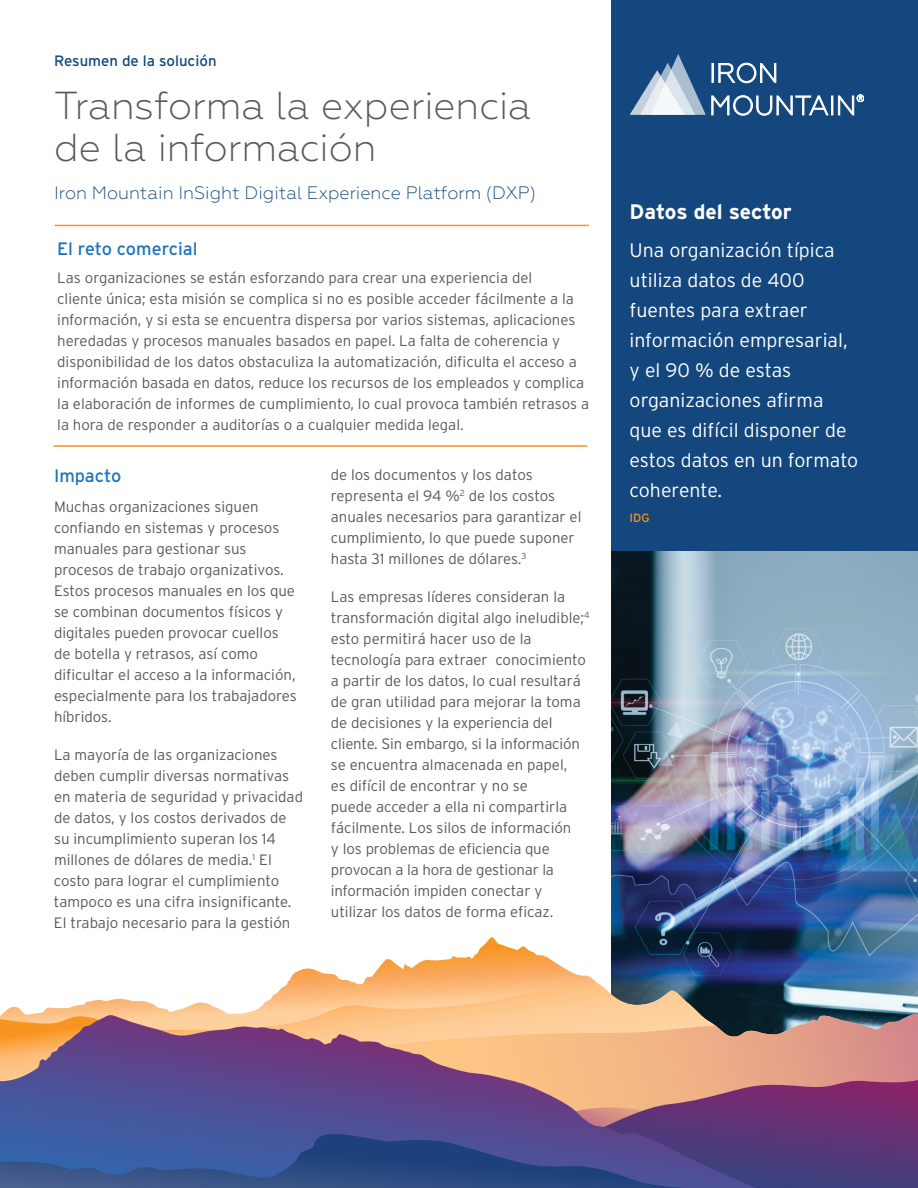
<style>
.page{position:relative;width:918px;height:1188px;background:#fff}
.page>*{position:absolute;margin:0;border:0;box-sizing:border-box;transform-origin:0 0}
.t1{font:300 39px/42px "Geometria";color:#58595b}
.t2{font:700 21px "Interstate";color:#fff}
.t3{font:300 19.5px/30px "Interstate";color:#fff}
.t4{font:300 18px "Geometria";color:#14477d}
.t5{font:18px "Interstate";color:#1c75bc}
.t6{font:300 15px/21px "Interstate";color:#58595b}
.t7{font:15px "Interstate";color:#14477d}
.t8{font:12px "Interstate";color:#f7941e}
</style>
<div class="page">
<div style="left:611px;top:0;width:307px;height:551px;background:#14477d"></div>
<img style="left:611px;top:551px;width:307px;height:386px">
<svg style="left:286px;top:937px;width:632px;height:77px"></svg>
<svg style="left:1px;top:985px;width:726px;height:30px"></svg>
<svg style="left:368px;top:1014px;width:550px;height:65px;background:#c28b80"></svg>
<svg style="left:0;top:1015px;width:756px;height:64px;background:#bf8c83"></svg>
<svg style="left:0;top:1079px;width:918px;height:109px;background:#564e89"></svg>
<svg style="left:630px;top:54px;width:234px;height:61px"></svg>
<hr style="left:55px;top:225px;width:534px;height:1px;background:#f7941e">
<hr style="left:53px;top:445px;width:534px;height:2px;background:#f7941e">
<p class="t7" style="left:54px;top:52px;width:164px">Resumen de la solución</p>
<h1 class="t1" style="left:54px;top:84px;width:479px">Transforma la experiencia de la información</h1>
<p class="t4" style="left:54px;top:182px;width:484px">Iron Mountain InSight Digital Experience Platform (DXP)</p>
<p class="t5" style="left:57px;top:238px;width:142px">El reto comercial</p>
<p class="t6" style="left:57px;top:267px;width:533px">Las organizaciones se están esforzando para crear una experiencia del<br>cliente única; esta misión se complica si no es posible acceder fácilmente a la información, y si esta se encuentra dispersa por varios sistemas, aplicaciones heredadas y procesos manuales basados en papel. La falta de coherencia y disponibilidad de los datos obstaculiza la automatización, dificulta el acceso a información basada en datos, reduce los recursos de los empleados y complica la elaboración de informes de cumplimiento, lo cual provoca también retrasos a la hora de responder a auditorías o a cualquier medida legal.</p>
<p class="t5" style="left:54px;top:465px;width:69px">Impacto</p>
<p class="t6" style="left:54px;top:496px;width:244px">Muchas organizaciones siguen confiando en sistemas y procesos manuales para gestionar sus procesos de trabajo organizativos.<br>Estos procesos manuales en los que se combinan documentos físicos y digitales pueden provocar cuellos de botella y retrasos, así como dificultar el acceso a la información, especialmente para los trabajadores híbridos.</p>
<p class="t6" style="left:54px;top:744px;width:251px">La mayoría de las organizaciones deben cumplir diversas normativas en materia de seguridad y privacidad de datos, y los costos derivados de su incumplimiento superan los 14 millones de dólares de media.<sup>1</sup> El costo para lograr el cumplimiento tampoco es una cifra insignificante.<br>El trabajo necesario para la gestión</p>
<p class="t6" style="left:331px;top:464px;width:252px">de los documentos y los datos representa el 94 %<sup>2</sup> de los costos anuales necesarios para garantizar el cumplimiento, lo que puede suponer hasta 31 millones de dólares.<sup>3</sup></p>
<p class="t6" style="left:331px;top:586px;width:260px">Las empresas líderes consideran la transformación digital algo ineludible;<sup>4 </sup>esto permitirá hacer uso de la tecnología para extraer conocimiento a partir de los datos, lo cual resultará de gran utilidad para mejorar la toma de decisiones y la experiencia del cliente. Sin embargo, si la información se encuentra almacenada en papel,<br>es difícil de encontrar y no se<br>puede acceder a ella ni compartirla fácilmente. Los silos de información<br>y los problemas de eficiencia que provocan a la hora de gestionar la información impiden conectar y utilizar los datos de forma eficaz.</p>
<h2 class="t2" style="left:630px;top:199px;width:164px">Datos del sector</h2>
<h3 class="t3" style="left:630px;top:235px;width:230px">Una organización típica utiliza datos de 400 fuentes para extraer información empresarial, y el 90 % de estas organizaciones afirma que es difícil disponer de estos datos en un formato coherente.</h3>
<p class="t8" style="left:630px;top:511px;width:21px">IDG</p>
</div>
